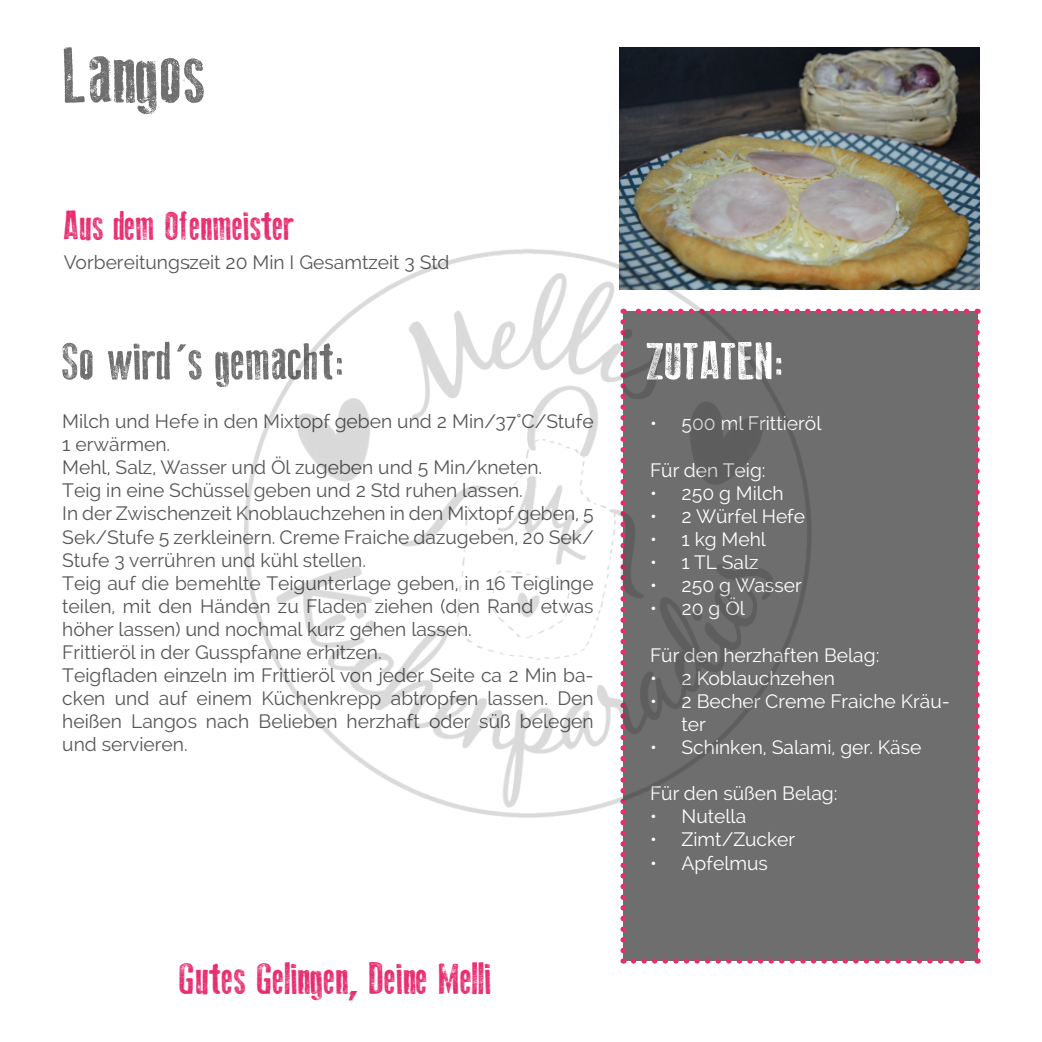
<style>
.page{position:relative;width:1042px;height:1042px;background:#fff}
.page>*{position:absolute;margin:0;border:0;box-sizing:border-box;transform-origin:0 0}
.t1{font:78.75px "Old Press";color:#6e6e6e}
.t2{font:52.5px "Old Press";color:#6e6e6e}
.t3{font:52.5px "Old Press";color:#fff}
.t4{font:43.75px "Old Press";color:#e72d6f}
.t5{font:40.25px "Old Press";color:#e72d6f}
.t6{font:19.25px/23.1px "Raleway";color:#565655}
.t7{font:19.25px/23.1px "Raleway";color:#fff}
</style>
<div class="page">
<img style="left:619px;top:48px;width:360px;height:241px">
<div style="left:623px;top:311px;width:354px;height:650px;background:#6e6e6e"></div>
<svg style="left:620px;top:824px;width:6px;height:139px"></svg>
<svg style="left:633px;top:958px;width:345px;height:5px"></svg>
<svg style="left:974px;top:309px;width:5px;height:641px"></svg>
<svg style="left:858px;top:309px;width:108px;height:5px"></svg>
<img style="left:244px;top:218px;width:610px;height:606px">
<h1 class="t1" style="left:64px;top:31px;width:143px">Langos</h1>
<h3 class="t5" style="left:64px;top:203px;width:232px">Aus dem Ofenmeister</h3>
<p class="t6" style="left:64px;top:250px;width:387px">Vorbereitungszeit 20 Min I Gesamtzeit 3 Std</p>
<h2 class="t2" style="left:62px;top:332px;width:284px">So wird´s gemacht:</h2>
<p class="t6" style="left:62px;top:410px;width:533px">Milch und Hefe in den Mixtopf geben und 2 Min/37°C/Stufe 1 erwärmen.<br>Mehl, Salz, Wasser und Öl zugeben und 5 Min/kneten.<br>Teig in eine Schüssel geben und 2 Std ruhen lassen.<br>In der Zwischenzeit Knoblauchzehen in den Mixtopf geben, 5<br>Sek/Stufe 5 zerkleinern. Creme Fraiche dazugeben, 20 Sek/ Stufe 3 verrühren und kühl stellen.<br>Teig auf die bemehlte Teigunterlage geben, in 16 Teiglinge teilen, mit den Händen zu Fladen ziehen (den Rand etwas höher lassen) und nochmal kurz gehen lassen.<br>Frittieröl in der Gusspfanne erhitzen.<br>Teigfladen einzeln im Frittieröl von jeder Seite ca 2 Min ba&shy;cken und auf einem Küchenkrepp abtropfen lassen. Den heißen Langos nach Belieben herzhaft oder süß belegen und servieren.</p>
<h3 class="t4" style="left:179px;top:954px;width:314px">Gutes Gelingen, Deine Melli</h3>
<h2 class="t3" style="left:646px;top:332px;width:140px">ZUTATEN:</h2>
<p class="t7" style="left:650px;top:412px;width:173px">• 500 ml Frittieröl</p>
<p class="t7" style="left:650px;top:458px;width:117px">Für den Teig:</p>
<p class="t7" style="left:650px;top:481px;width:135px">• 250 g Milch</p>
<p class="t7" style="left:650px;top:504px;width:157px">• 2 Würfel Hefe</p>
<p class="t7" style="left:650px;top:528px;width:118px">• 1 kg Mehl</p>
<p class="t7" style="left:650px;top:551px;width:110px">• 1 TL Salz</p>
<p class="t7" style="left:650px;top:574px;width:153px">• 250 g Wasser</p>
<p class="t7" style="left:650px;top:597px;width:96px">• 20 g Öl</p>
<p class="t7" style="left:650px;top:643px;width:231px">Für den herzhaften Belag:</p>
<p class="t7" style="left:650px;top:666px;width:186px">• 2 Koblauchzehen</p>
<p class="t7" style="left:681px;top:689px;width:270px;text-indent:-31px">• 2 Becher Creme Fraiche Kräu&shy;ter</p>
<p class="t7" style="left:650px;top:735px;width:273px">• Schinken, Salami, ger. Käse</p>
<p class="t7" style="left:650px;top:782px;width:189px">Für den süßen Belag:</p>
<p class="t7" style="left:650px;top:805px;width:98px">• Nutella</p>
<p class="t7" style="left:650px;top:828px;width:147px">• Zimt/Zucker</p>
<p class="t7" style="left:650px;top:851px;width:119px">• Apfelmus</p>
</div>
